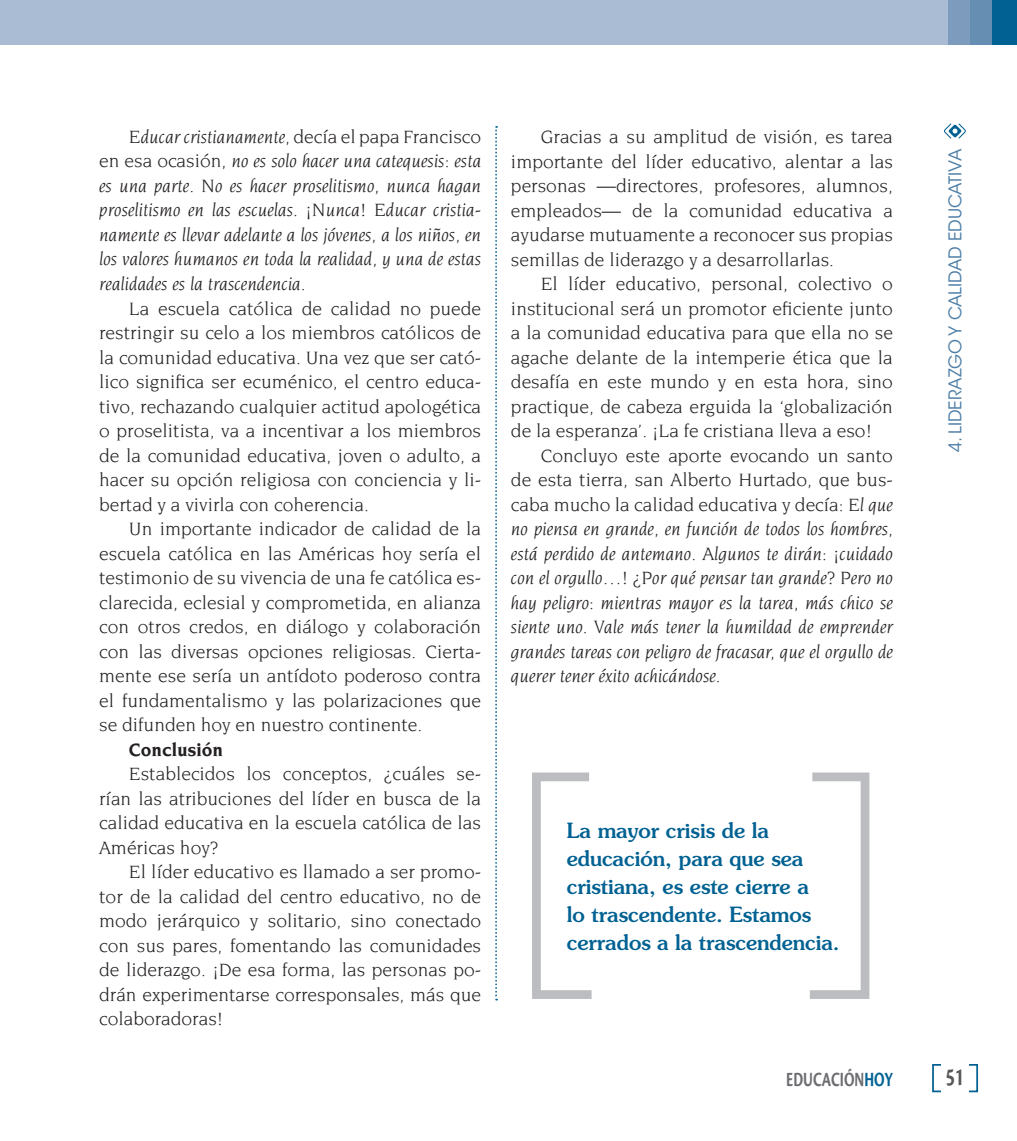
<style>
.page{position:relative;width:1017px;height:1141px;background:#fff}
.page>*{position:absolute;margin:0;border:0;box-sizing:border-box;transform-origin:0 0}
.t1{font:700 26.25px "Cronos Pro";color:#57585a;scale:.7 1}
.t2{font:500 21px/28px "Souvenir Std";color:#006192}
.t3{font:700 21px "Cronos Pro";letter-spacing:.005em;color:#6c6d70;scale:.7 1}
.t4{font:19.25px/24.5px "Novarese Std";color:#231f20;text-align:justify}
.t5{font:italic 19.25px/24.5px "Novarese Std";color:#231f20;text-align:justify}
.t6{font:700 19.25px "Novarese Std";color:#231f20}
.t7{font:17.5px "ITC Avant Garde Std";color:#4d7ea7}
.s1{font-style:normal}
.s2{color:#006192}
</style>
<div class="page">
<div style="left:932px;top:1064px;width:46px;height:28px;border:2px solid #006192"></div>
<div style="left:941px;top:1062px;width:27px;height:33px;background:#fff"></div>
<div style="left:0;top:0;width:1017px;height:45px;background:#aabcd3"></div>
<div style="left:992px;top:0;width:25px;height:45px;background:#006192"></div>
<div style="left:970px;top:0;width:22px;height:45px;background:#668db2"></div>
<div style="left:948px;top:0;width:22px;height:45px;background:#7d9cbd"></div>
<svg style="left:944px;top:123px;width:22px;height:16px"></svg>
<svg style="left:495px;top:126px;width:2px;height:874px"></svg>
<svg style="left:532px;top:772px;width:60px;height:227px"></svg>
<svg style="left:810px;top:772px;width:60px;height:227px"></svg>
<p class="t5" style="left:99px;top:124px;width:383px;text-indent:30px">Educar cristianamente, <span class="s1">decía el papa Francisco en esa ocasión,</span> no es solo hacer una catequesis: esta es una parte. No es hacer proselitismo, nunca hagan proselitismo en las escuelas. <span class="s1">¡</span>Nunca! Educar cristia&shy;namente es llevar adelante a los jóvenes, a los niños, en los valores humanos en toda la realidad, y una de estas realidades es la trascendencia.</p>
<p class="t4" style="left:99px;top:296px;width:384px;text-indent:30px">La escuela católica de calidad no puede restringir su celo a los miembros católicos de la comunidad educativa. Una vez que ser cató&shy;lico significa ser ecuménico, el centro educa&shy;tivo, rechazando cualquier actitud apologética o proselitista, va a incentivar a los miembros de la comunidad educativa, joven o adulto, a hacer su opción religiosa con conciencia y li&shy;bertad y a vivirla con coherencia.</p>
<p class="t4" style="left:99px;top:516px;width:384px;text-indent:30px">Un importante indicador de calidad de la escuela católica en las Américas hoy sería el testimonio de su vivencia de una fe católica es&shy;clarecida, eclesial y comprometida, en alianza con otros credos, en diálogo y colaboración con las diversas opciones religiosas. Cierta&shy;mente ese sería un antídoto poderoso contra el fundamentalismo y las polarizaciones que se difunden hoy en nuestro continente.</p>
<p class="t6" style="left:129px;top:738px;width:96px">Conclusión</p>
<p class="t4" style="left:99px;top:761px;width:383px;text-indent:30px">Establecidos los conceptos, ¿cuáles se&shy;rían las atribuciones del líder en busca de la calidad educativa en la escuela católica de las Américas hoy?</p>
<p class="t4" style="left:99px;top:859px;width:384px;text-indent:30px">El líder educativo es llamado a ser promo&shy;tor de la calidad del centro educativo, no de modo jerárquico y solitario, sino conectado con sus pares, fomentando las comunidades de liderazgo. ¡De esa forma, las personas po&shy;drán experimentarse corresponsales, más que colaboradoras!</p>
<p class="t4" style="left:511px;top:124px;width:383px;text-indent:30px">Gracias a su amplitud de visión, es tarea importante del líder educativo, alentar a las personas —directores, profesores, alumnos, empleados— de la comunidad educativa a ayudarse mutuamente a reconocer sus propias semillas de liderazgo y a desarrollarlas.</p>
<p class="t4" style="left:511px;top:271px;width:383px;text-indent:30px">El líder educativo, personal, colectivo o institucional será un promotor eficiente junto a la comunidad educativa para que ella no se agache delante de la intemperie ética que la desafía en este mundo y en esta hora, sino practique, de cabeza erguida la ‘globalización de la esperanza’. ¡La fe cristiana lleva a eso!</p>
<p class="t5" style="left:511px;top:443px;width:384px;text-indent:30px"><span class="s1">Concluyo este aporte evocando un santo de esta tierra, san Alberto Hurtado, que bus&shy;caba mucho la calidad educativa y decía</span>: El que no piensa en grande, en función de todos los hombres, está perdido de antemano. Algunos te dirán: ¡cuidado con el orgullo…! ¿Por qué pensar tan grande? Pero no hay peligro: mientras mayor es la tarea, más chico se siente uno. Vale más tener la humildad de emprender grandes tareas con peligro de fracasar, que el orgullo de querer tener éxito achicándose.</p>
<p class="t2" style="left:567px;top:816px;width:274px">La mayor crisis de la educación, para que sea cristiana, es este cierre a<br>lo trascendente. Estamos cerrados a la trascendencia.</p>
<p class="t7" style="left:944px;top:452px;width:305px;rotate:-90deg">4. LIDERAZGO Y CALIDAD EDUCATIVA</p>
<p class="t3" style="left:786px;top:1067px;width:154px">EDUCACIÓN<span class="s2">HOY</span></p>
<h1 class="t1" style="left:946px;top:1062px;width:28px">51</h1>
</div>
